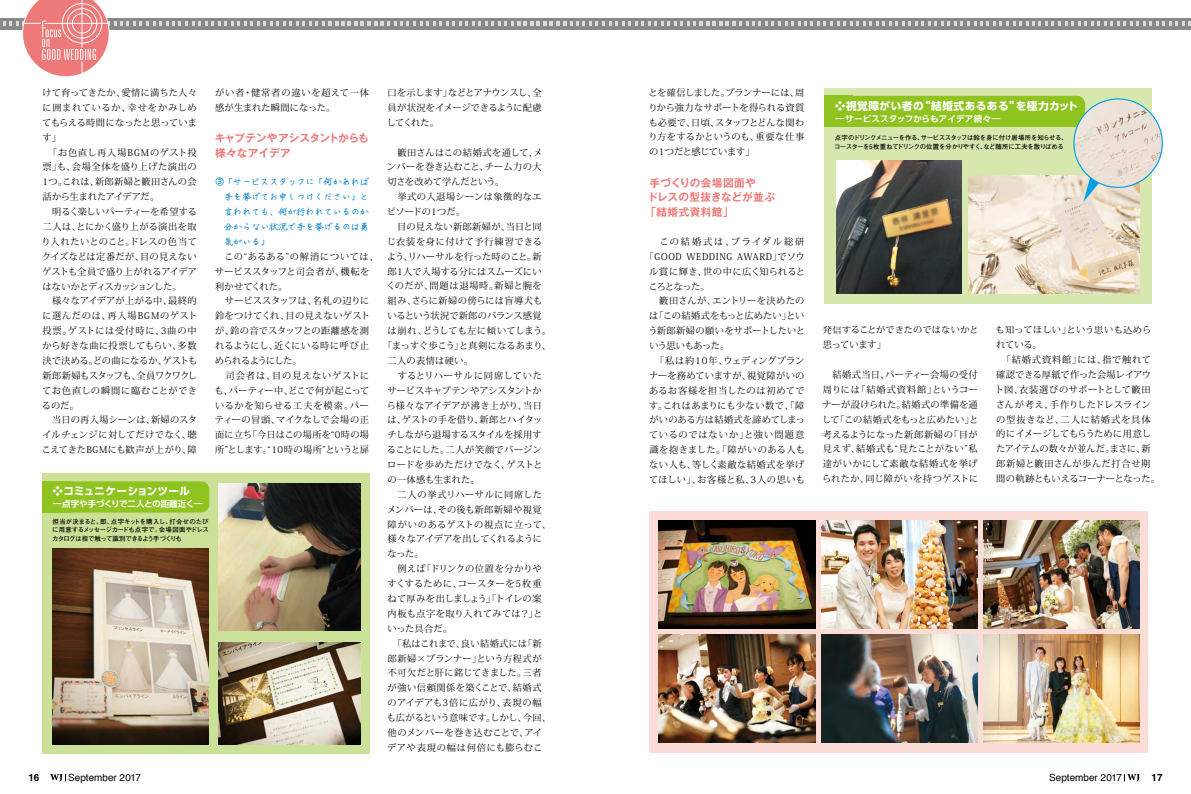
<style>
.page{position:relative;width:1191px;height:794px;background:#fff}
.page>*{position:absolute;margin:0;border:0;box-sizing:border-box;transform-origin:0 0}
.t1{font:700 10.6px/14.9px "Gothic MB101 Pro De";letter-spacing:.04em;color:#ed7978}
.t2{font:700 10.6px "UD Shin Go Pro";letter-spacing:.04em;color:#fff}
.t3{font:700 10.6px/14.9px "Gothic MB101 Pro De";letter-spacing:-.01em;color:#ed7978}
.t4{font:700 10.6px "UD Shin Go Pro";letter-spacing:.005em;color:#fff}
.t5{font:9.9px "Helvetica";color:#000}
.t6{font:700 9.9px "Helvetica";color:#000}
.t7{font:9.2px/14.9px "Koz Min Pro";letter-spacing:.03em;color:#000}
.t8{font:9.2px/14.9px "Koz Min Pro";letter-spacing:-.01em;color:#000}
.t9{font:9.2px "Koz Min Pro";letter-spacing:.005em;color:#000}
.t10{font:9.2px/14.9px "katyoubb";letter-spacing:-.02em;color:#0081cc;text-align:justify}
.t11{font:9.2px/14.9px "Koz Min Pro";letter-spacing:.05em;color:#000}
.t12{font:9.2px "Koz Min Pro";letter-spacing:.065em;color:#000}
.t13{font:9.2px "Koz Min Pro";letter-spacing:.06em;color:#000}
.t14{font:9.2px "Koz Min Pro";letter-spacing:.01em;color:#000}
.t15{font:9.2px "Koz Min Pro";letter-spacing:.055em;color:#000}
.t16{font:9.2px "Koz Min Pro";letter-spacing:.07em;color:#000}
.t17{font:9.2px "Koz Min Pro";letter-spacing:-.02em;color:#000}
.t18{font:9.2px "Koz Min Pro";color:#000}
.t19{font:9.2px "Koz Min Pro";letter-spacing:-.025em;color:#000}
.t20{font:9.2px "Koz Min Pro";letter-spacing:-.035em;color:#000}
.t21{font:9.2px "Koz Min Pro";letter-spacing:-.015em;color:#000}
.t22{font:9.2px "Koz Min Pro";letter-spacing:.075em;color:#000}
.t23{font:9.2px "Koz Min Pro";letter-spacing:.085em;color:#000}
.t24{font:9.2px "Koz Min Pro";letter-spacing:.1em;color:#000}
.t25{font:9.2px "Koz Min Pro";letter-spacing:.2em;color:#000}
.t26{font:9.2px "Koz Min Pro";letter-spacing:-.005em;color:#000}
.t27{font:9.2px "Koz Min Pro";letter-spacing:-.06em;color:#000}
.t28{font:700 8.5px "UD Shin Go Pro De";color:#fff;scale:1.5 1}
.t29{font:700 6.4px/8.5px "Futo Go B101 Pro";letter-spacing:-.065em;color:#000}
</style>
<div class="page">
<svg style="left:3px;top:0;width:1188px;height:77px"></svg>
<svg style="left:50px;top:774px;width:16px;height:7px"></svg>
<svg style="left:1124px;top:774px;width:15px;height:7px"></svg>
<div style="left:42px;top:473px;width:328px;height:281px;background:#cce198"></div>
<div style="left:45px;top:481px;width:164px;height:31px;background:#8fc31f;border-radius:9px"></div>
<div style="left:807px;top:73px;width:371px;height:252px;background:#fff"></div>
<img style="left:219px;top:643px;width:141px;height:101px">
<img style="left:52px;top:548px;width:156px;height:196px">
<img style="left:219px;top:483px;width:141px;height:147px">
<div style="left:649px;top:511px;width:498px;height:241px;background:#fbdcd7"></div>
<img style="left:659px;top:520px;width:156px;height:108px">
<img style="left:821px;top:520px;width:156px;height:108px">
<img style="left:983px;top:520px;width:156px;height:108px">
<img style="left:659px;top:635px;width:156px;height:108px">
<img style="left:821px;top:635px;width:156px;height:108px">
<img style="left:983px;top:635px;width:156px;height:108px">
<div style="left:824px;top:88px;width:328px;height:215px;background:#d7e8af"></div>
<div style="left:830px;top:96px;width:255px;height:31px;background:#8fc31f;border-radius:9px"></div>
<div style="left:824px;top:96px;width:28px;height:31px;background:#8fc31f"></div>
<img style="left:836px;top:160px;width:125px;height:133px">
<img style="left:969px;top:176px;width:170px;height:117px">
<svg style="left:1083px;top:173px;width:20px;height:29px"></svg>
<img style="left:1074px;top:99px;width:88px;height:88px;border-radius:44px">
<div style="left:42px;top:481px;width:28px;height:31px;background:#8fc31f"></div>
<p class="t7" style="left:42px;top:85px;width:157px">けて育ってきたか、愛情に満ちた人々に囲まれているか、幸せをかみしめてもらえる時間になったと思っています」<br>　「お色直し再入場BGMのゲスト投票」も、会場全体を盛り上げた演出の<br>1つ。これは、新郎新婦と籔田さんの会話から生まれたアイデアだ。<br>　明るく楽しいパーティーを希望する二人は、とにかく盛り上がる演出を取り入れたいとのこと。ドレスの色当てクイズなどは定番だが、目の見えないゲストも全員で盛り上がれるアイデアはないかとディスカッションした。<br>　様々なアイデアが上がる中、最終的に選んだのは、再入場BGMのゲスト投票。ゲストには受付時に、3曲の中から好きな曲に投票してもらい、多数決で決める。どの曲になるか、ゲストも新郎新婦もスタッフも、全員ワクワクしてお色直しの瞬間に臨むことができるのだ。<br>　当日の再入場シーンは、新婦のスタイルチェンジに対してだけでなく、聴こえてきたBGMにも歓声が上がり、障</p>
<p class="t11" style="left:215px;top:85px;width:156px">がい者・健常者の違いを超えて一体感が生まれた瞬間になった。</p>
<p class="t3" style="left:215px;top:129px;width:156px">キャプテンやアシスタントからも様々なアイデア</p>
<p class="t10" style="left:224px;top:174px;width:146px;text-indent:-9px">③「サービススタッフに「何かあれば手を挙げてお申しつけください」と言われても、何が行われているのか分からない状況で手を挙げるのは勇気がいる」</p>
<p class="t7" style="left:214px;top:249px;width:166px">　この“あるある”の解消については、サービススタッフと司会者が、機転を利かせてくれた。<br>　サービススタッフは、名札の辺りに鈴をつけてくれ、目の見えないゲストが、鈴の音でスタッフとの距離感を測れるようにし、近くにいる時に呼び止められるようにした。<br>　司会者は、目の見えないゲストにも、パーティー中、どこで何が起こっているかを知らせる工夫を模索。パーティーの冒頭、マイクなしで会場の正面に立ち「今日はこの場所を“0時の場所”とします。“10時の場所”というと扉</p>
<p class="t4" style="left:53px;top:483px;width:139px">❖コミュニケーションツール</p>
<p class="t28" style="left:51px;top:497px;width:104px">−点字や手づくりで二人との距離近く−</p>
<p class="t29" style="left:52px;top:516px;width:158px;text-align:justify">担当が決まると、即、点字キットを購入し、打合せのたびに用意するメッセージカードも点字で。会場図面やドレスカタログは指で触って識別できるよう手づくりも</p>
<p class="t7" style="left:387px;top:85px;width:156px;text-align:justify">口を示します」などとアナウンスし、全員が状況をイメージできるように配慮してくれた。</p>
<p class="t7" style="left:387px;top:144px;width:156px">　籔田さんはこの結婚式を通して、メ</p>
<p class="t7" style="left:387px;top:159px;width:156px">ンバーを巻き込むこと、チーム力の大</p>
<p class="t17" style="left:387px;top:175px;width:118px">切さを改めて学んだという。</p>
<p class="t15" style="left:387px;top:190px;width:156px">　挙式の入退場シーンは象徴的なエ</p>
<p class="t8" style="left:387px;top:204px;width:80px">ピソードの1つだ。</p>
<p class="t7" style="left:387px;top:219px;width:156px">　目の見えない新郎新婦が、当日と同</p>
<p class="t13" style="left:387px;top:235px;width:157px">じ衣装を身に付けて予行練習できる</p>
<p class="t7" style="left:387px;top:248px;width:156px">よう、リハーサルを行った時のこと。新</p>
<p class="t14" style="left:387px;top:265px;width:156px">郎1人で入場する分にはスムーズにい</p>
<p class="t16" style="left:386px;top:279px;width:157px">くのだが、問題は退場時。新婦と腕を</p>
<p class="t7" style="left:387px;top:293px;width:156px">組み、さらに新婦の傍らには盲導犬も</p>
<p class="t8" style="left:387px;top:308px;width:156px">いるという状況で新郎のバランス感覚</p>
<p class="t9" style="left:387px;top:324px;width:165px">は崩れ、どうしても左に傾いてしまう。</p>
<p class="t9" style="left:383px;top:339px;width:170px">「まっすぐ歩こう」と真剣になるあまり、</p>
<p class="t7" style="left:387px;top:353px;width:87px">二人の表情は硬い。</p>
<p class="t22" style="left:387px;top:369px;width:156px">　するとリハーサルに同席していた</p>
<p class="t19" style="left:387px;top:384px;width:156px">サービスキャプテンやアシスタントか</p>
<p class="t7" style="left:387px;top:397px;width:157px">ら様々なアイデアが沸き上がり、当日</p>
<p class="t17" style="left:387px;top:413px;width:156px">は、ゲストの手を借り、新郎とハイタッ</p>
<p class="t20" style="left:387px;top:428px;width:156px">チしながら退場するスタイルを採用す</p>
<p class="t7" style="left:387px;top:442px;width:156px">ることにした。二人が笑顔でバージン</p>
<p class="t7" style="left:387px;top:457px;width:157px">ロードを歩めただけでなく、ゲストと</p>
<p class="t26" style="left:387px;top:473px;width:94px">の一体感も生まれた。</p>
<p class="t12" style="left:387px;top:488px;width:156px">　二人の挙式リハーサルに同席した</p>
<p class="t7" style="left:387px;top:501px;width:156px">メンバーは、その後も新郎新婦や視覚</p>
<p class="t12" style="left:387px;top:518px;width:165px">障がいのあるゲストの視点に立って、</p>
<p class="t21" style="left:387px;top:532px;width:156px">様々なアイデアを出してくれるように</p>
<p class="t7" style="left:387px;top:546px;width:38px">なった。</p>
<p class="t9" style="left:387px;top:562px;width:156px">　例えば「ドリンクの位置を分かりや</p>
<p class="t7" style="left:387px;top:576px;width:156px">すくするために、コースターを5枚重</p>
<p class="t9" style="left:387px;top:592px;width:156px">ねて厚みを出しましょう」「トイレの案</p>
<p class="t7" style="left:387px;top:606px;width:156px">内板も点字を取り入れてみては？」と</p>
<p class="t7" style="left:387px;top:620px;width:66px">いった具合だ。</p>
<p class="t7" style="left:387px;top:635px;width:156px">　「私はこれまで、良い結婚式には「新</p>
<p class="t14" style="left:387px;top:651px;width:155px">郎新婦×プランナー」という方程式が</p>
<p class="t8" style="left:387px;top:665px;width:156px">不可欠だと肝に銘じてきました。三者</p>
<p class="t13" style="left:387px;top:681px;width:156px">が強い信頼関係を築くことで、結婚式</p>
<p class="t15" style="left:387px;top:696px;width:156px">のアイデアも3倍に広がり、表現の幅</p>
<p class="t8" style="left:387px;top:710px;width:166px">も広がるという意味です。しかし、今回、</p>
<p class="t7" style="left:387px;top:725px;width:156px">他のメンバーを巻き込むことで、アイ</p>
<p class="t23" style="left:387px;top:741px;width:157px">デアや表現の幅は何倍にも膨らむこ</p>
<p class="t7" style="left:648px;top:85px;width:158px;text-align:justify">とを確信しました。プランナーには、周りから強力なサポートを得られる資質も必要で、日頃、スタッフとどんな関わり方をするかというのも、重要な仕事の1つだと感じています」</p>
<p class="t1" style="left:645px;top:174px;width:131px;text-indent:4px">手づくりの会場図面や<br>ドレスの型抜きなどが並ぶ「結婚式資料館」</p>
<p class="t25" style="left:649px;top:235px;width:156px">　この結婚式は、ブライダル総研</p>
<p class="t12" style="left:645px;top:250px;width:161px">「GOOD WEDDING AWARD」でソウ</p>
<p class="t7" style="left:649px;top:263px;width:157px">ル賞に輝き、世の中に広く知られると</p>
<p class="t7" style="left:648px;top:278px;width:63px">ころとなった。</p>
<p class="t7" style="left:649px;top:293px;width:157px">　籔田さんが、エントリーを決めたの</p>
<p class="t18" style="left:649px;top:309px;width:157px">は「この結婚式をもっと広めたい」とい</p>
<p class="t7" style="left:648px;top:323px;width:158px">う新郎新婦の願いをサポートしたいと</p>
<p class="t27" style="left:649px;top:339px;width:81px">いう思いもあった。</p>
<p class="t7" style="left:649px;top:353px;width:157px">　「私は約10年、ウェディングプラン</p>
<p class="t7" style="left:649px;top:368px;width:157px">ナーを務めていますが、視覚障がいの</p>
<p class="t16" style="left:649px;top:384px;width:157px">あるお客様を担当したのは初めてで</p>
<p class="t7" style="left:649px;top:397px;width:157px">す。これはあまりにも少ない数で、「障</p>
<p class="t7" style="left:649px;top:412px;width:157px">がいのある方は結婚式を諦めてしまっ</p>
<p class="t24" style="left:649px;top:428px;width:157px">ているのではないか」と強い問題意</p>
<p class="t13" style="left:649px;top:443px;width:157px">識を抱きました。「障がいのある人も</p>
<p class="t11" style="left:649px;top:457px;width:157px">ない人も、等しく素敵な結婚式を挙げ</p>
<p class="t11" style="left:649px;top:472px;width:158px">てほしい」、お客様と私、3人の思いも</p>
<p class="t2" style="left:835px;top:97px;width:245px">❖視覚障がい者の“結婚式あるある”を極力カット</p>
<p class="t28" style="left:833px;top:112px;width:114px">−サービススタッフからもアイデア続々−</p>
<p class="t29" style="left:834px;top:133px;width:235px">点字のドリンクメニューを作る、サービススタッフは鈴を身に付け居場所を知らせる、コースターを5枚重ねてドリンクの位置を分かりやすく、など随所に工夫を散りばめる</p>
<p class="t8" style="left:823px;top:322px;width:157px">発信することができたのではないかと思っています」</p>
<p class="t7" style="left:822px;top:367px;width:158px;text-align:justify">　結婚式当日、パーティー会場の受付周りには「結婚式資料館」というコーナーが設けられた。結婚式の準備を通して「この結婚式をもっと広めたい」と考えるようになった新郎新婦の「目が見えず、結婚式も“見たことがない”私達がいかにして素敵な結婚式を挙げられたか、同じ障がいを持つゲストに</p>
<p class="t7" style="left:995px;top:322px;width:167px">も知ってほしい」という思いも込められている。<br>　「結婚式資料館」には、指で触れて確認できる厚紙で作った会場レイアウト図、衣装選びのサポートとして籔田さんが考え、手作りしたドレスラインの型抜きなど、二人に結婚式を具体的にイメージしてもらうために用意したアイテムの数々が並んだ。まさに、新郎新婦と籔田さんが歩んだ打合せ期間の軌跡ともいえるコーナーとなった。</p>
<p class="t6" style="left:28px;top:771px;width:13px">16</p>
<p class="t5" style="left:68px;top:770px;width:74px">September 2017</p>
<p class="t5" style="left:1049px;top:770px;width:74px">September 2017</p>
<p class="t6" style="left:1151px;top:771px;width:13px">17</p>
</div>
